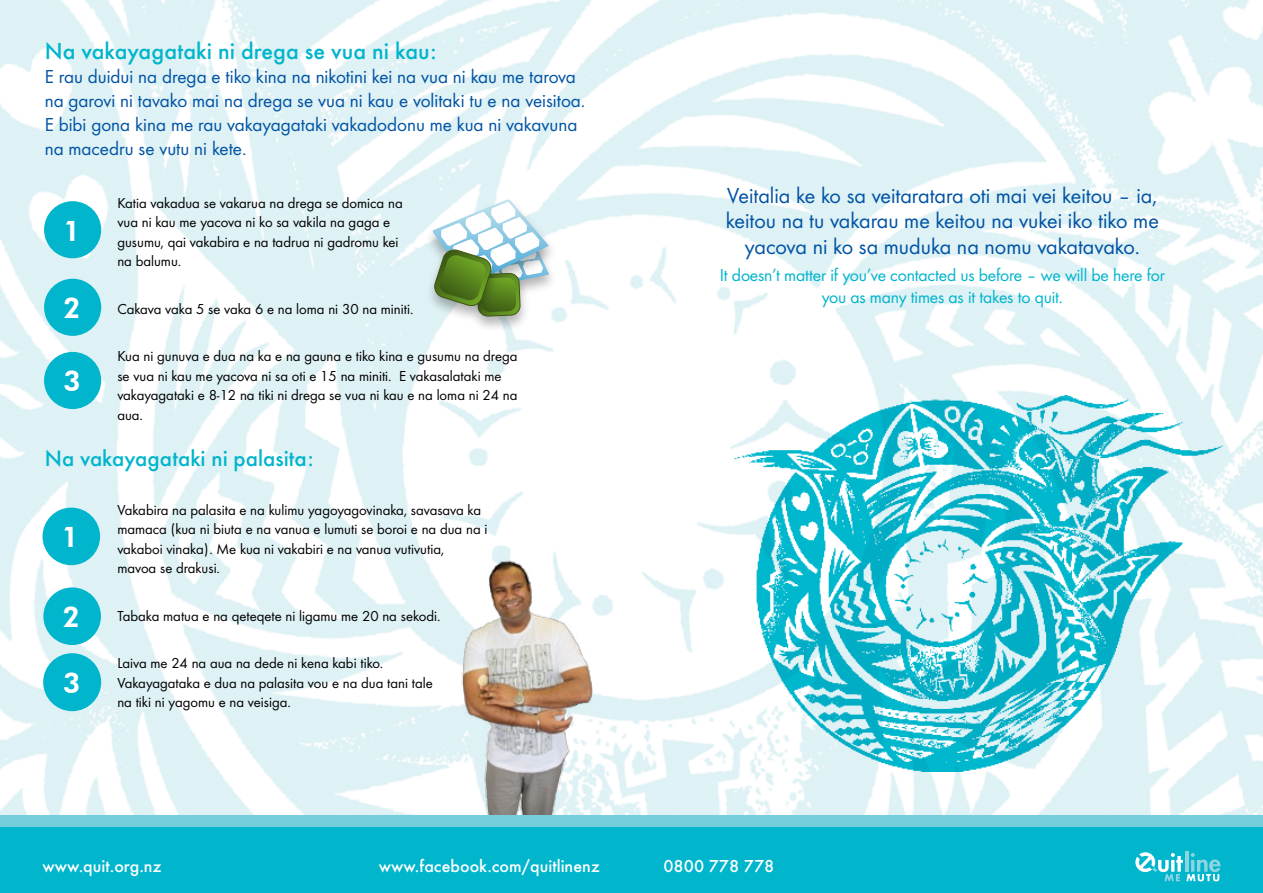
<style>
.page{position:relative;width:1263px;height:893px;background:#fff}
.page>*{position:absolute;margin:0;border:0;box-sizing:border-box;transform-origin:0 0}
.t1{font:800 28.5px "Futura BT";color:#fff}
.t2{font:500 24px "Futura";color:#00b5cc}
.t3{font:500 23.1px "Futura";color:#00b5cc}
.t4{font:22.5px/25.5px "Futura Boo";color:#0054a4;text-align:center}
.t5{font:19.5px/24px "Futura Boo";color:#0054a4}
.t6{font:18px/22.5px "Futura Boo";letter-spacing:-.01em;color:#00b5cc;text-align:center}
.t7{font:500 18px "Futura";color:#fff}
.t8{font:15px/19.5px "Futura Boo";color:#000}
</style>
<div class="page">
<img style="left:0;top:0;width:1263px;height:828px">
<div style="left:0;top:828px;width:1263px;height:65px;background:#00b5cc"></div>
<hr style="left:1185px;top:851px;width:3px;height:21px;background:#8ed5e2">
<svg style="left:1135px;top:852px;width:85px;height:29px"></svg>
<img style="left:456px;top:559px;width:144px;height:256px">
<div style="left:43px;top:508px;width:57px;height:57px;background:#00b5cc;border-radius:50%"></div>
<div style="left:43px;top:587px;width:58px;height:58px;background:#00b5cc;border-radius:50%"></div>
<div style="left:43px;top:653px;width:58px;height:58px;background:#00b5cc;border-radius:50%"></div>
<img style="left:424px;top:197px;width:133px;height:109px">
<img style="left:533px;top:316px;width:13px;height:14px">
<img style="left:424px;top:214px;width:109px;height:116px">
<svg style="left:433px;top:200px;width:116px;height:116px"></svg>
<img style="left:733px;top:396px;width:490px;height:376px">
<div style="left:44px;top:201px;width:57px;height:57px;background:#00b5cc;border-radius:50%"></div>
<div style="left:44px;top:279px;width:57px;height:57px;background:#00b5cc;border-radius:50%"></div>
<div style="left:44px;top:352px;width:57px;height:57px;background:#00b5cc;border-radius:50%"></div>
<div style="left:0;top:816px;width:1263px;height:11px;background:#76cedd"></div>
<h2 class="t2" style="left:45px;top:37px;width:393px">Na vakayagataki ni drega se vua ni kau:</h2>
<h3 class="t5" style="left:45px;top:64px;width:542px">E rau duidui na drega e tiko kina na nikotini kei na vua ni kau me tarova na garovi ni tavako mai na drega se vua ni kau e volitaki tu e na veisitoa.<br>E bibi gona kina me rau vakayagataki vakadodonu me kua ni vakavuna na macedru se vutu ni kete.</h3>
<h1 class="t1" style="left:63px;top:213px;width:19px">1</h1>
<h1 class="t1" style="left:63px;top:291px;width:19px">2</h1>
<h1 class="t1" style="left:63px;top:364px;width:19px">3</h1>
<p class="t8" style="left:117px;top:193px;width:287px">Katia vakadua se vakarua na drega se domica na vua ni kau me yacova ni ko sa vakila na gaga e gusumu, qai vakabira e na tadrua ni gadromu kei na balumu.</p>
<p class="t8" style="left:117px;top:299px;width:298px">Cakava vaka 5 se vaka 6 e na loma ni 30 na miniti.</p>
<p class="t8" style="left:117px;top:346px;width:402px">Kua ni gunuva e dua na ka e na gauna e tiko kina e gusumu na drega se vua ni kau me yacova ni sa oti e 15 na miniti. E vakasalataki me vakayagataki e 8-12 na tiki ni drega se vua ni kau e na loma ni 24 na aua.</p>
<h3 class="t3" style="left:45px;top:444px;width:270px">Na vakayagataki ni palasita:</h3>
<h1 class="t1" style="left:62px;top:520px;width:19px">1</h1>
<h1 class="t1" style="left:62px;top:600px;width:19px">2</h1>
<h1 class="t1" style="left:63px;top:666px;width:19px">3</h1>
<p class="t8" style="left:117px;top:500px;width:372px">Vakabira na palasita e na kulimu yagoyagovinaka, savasava ka mamaca (kua ni biuta e na vanua e lumuti se boroi e na dua na i vakaboi vinaka). Me kua ni vakabiri e na vanua vutivutia,<br>mavoa se drakusi.</p>
<p class="t8" style="left:117px;top:606px;width:325px">Tabaka matua e na qeteqete ni ligamu me 20 na sekodi.</p>
<p class="t8" style="left:117px;top:653px;width:317px">Laiva me 24 na aua na dede ni kena kabi tiko.<br>Vakayagataka e dua na palasita vou e na dua tani tale na tiki ni yagomu e na veisiga.</p>
<h3 class="t4" style="left:726px;top:182px;width:435px">Veitalia ke ko sa veitaratara oti mai vei keitou – ia, keitou na tu vakarau me keitou na vukei iko tiko me yacova ni ko sa muduka na nomu vakatavako.</h3>
<p class="t6" style="left:720px;top:263px;width:446px">It doesn’t matter if you’ve contacted us before – we will be here for you as many times as it takes to quit.</p>
<p class="t7" style="left:43px;top:855px;width:120px">www.quit.org.nz</p>
<p class="t7" style="left:379px;top:855px;width:222px">www.facebook.com/quitlinenz</p>
<p class="t7" style="left:663px;top:855px;width:113px">0800 778 778</p>
</div>
